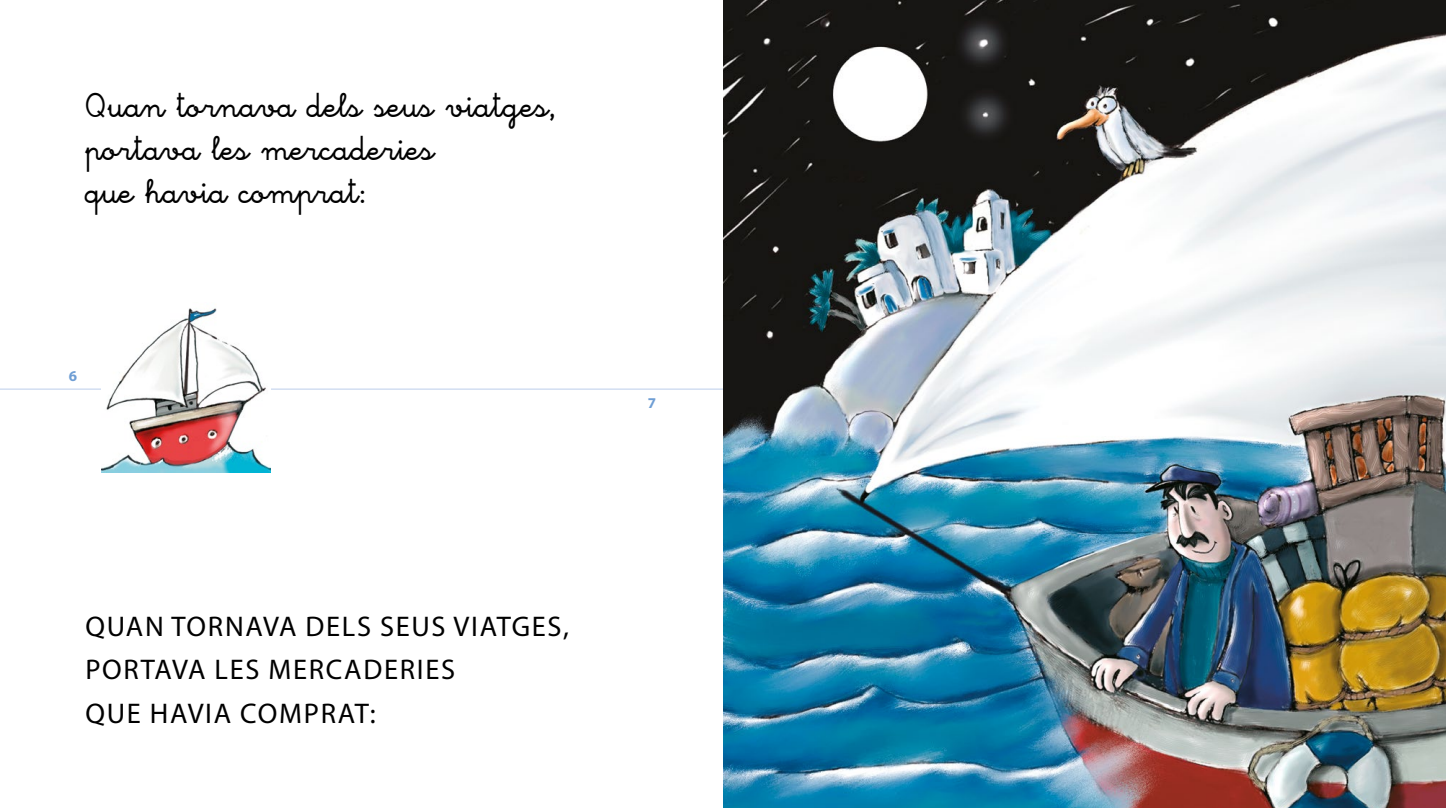
<style>
.page{position:relative;width:1446px;height:808px;background:#fff}
.page>*{position:absolute;margin:0;border:0;box-sizing:border-box;transform-origin:0 0}
.text{font:36px/43.2px "Capicua BD";color:#000}
.text_C_A{font:28.5px/43.5px "Myriad Pro";letter-spacing:.06em;color:#000}
.t1{font:700 15px "Myriad Pro";color:#6f9ed4}
</style>
<div class="page">
<img style="left:723px;top:0;width:723px;height:808px">
<hr style="left:0;top:389px;width:723px;height:1px;background:#bccdeb">
<img style="left:101px;top:308px;width:170px;height:164px">
<p class="text" style="left:85px;top:85px;width:473px">Quan tornava dels seus viatges, portava les mercaderies<br>que havia comprat:</p>
<p class="t1" style="left:69px;top:366px;width:10px">6</p>
<p class="t1" style="left:648px;top:393px;width:10px">7</p>
<p class="text_C_A" style="left:85px;top:604px;width:485px">QUAN TORNAVA DELS SEUS VIATGES,<br>PORTAVA LES MERCADERIES<br>QUE HAVIA COMPRAT:</p>
</div>
